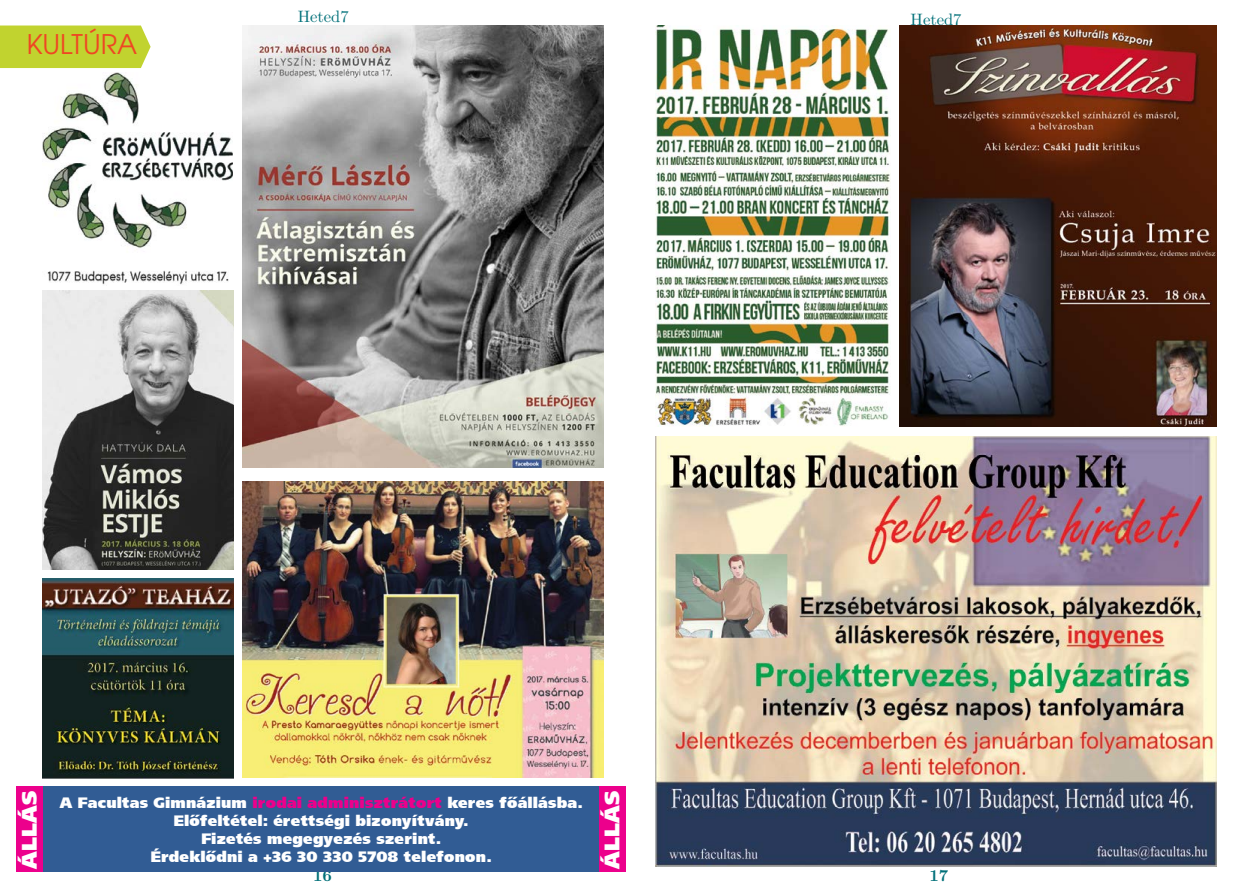
<style>
.page{position:relative;width:1259px;height:893px;background:#fff}
.page>*{position:absolute;margin:0;border:0;box-sizing:border-box;transform-origin:0 0}
.t1{font:27px "Te X Gyre Adventor";color:#ef4623}
.t2{font:21px "Frutiger Ult Blk PFL";color:#fff}
.t3{font:16.5px "LM Roman 10";color:#007079}
.t4{font:700 16.5px "LM Roman 10";color:#007079}
.t5{font:15px/18px "Frutiger Ult Blk PFL";color:#fff;text-align:center}
.s1{color:#ec008c}
</style>
<div class="page">
<div style="left:43px;top:787px;width:561px;height:85px;background:#315c94"></div>
<div style="left:0;top:26px;width:151px;height:42px;background:#c1d32f"></div>
<img style="left:655px;top:436px;width:561px;height:431px">
<img style="left:43px;top:72px;width:190px;height:213px">
<img style="left:242px;top:482px;width:362px;height:295px">
<img style="left:242px;top:26px;width:362px;height:442px">
<img style="left:43px;top:578px;width:191px;height:200px">
<img style="left:655px;top:26px;width:235px;height:400px">
<img style="left:900px;top:26px;width:316px;height:400px">
<div style="left:16px;top:786px;width:27px;height:86px;background:#ec008c"></div>
<img style="left:43px;top:291px;width:191px;height:279px">
<div style="left:599px;top:786px;width:27px;height:86px;background:#ec008c"></div>
<h1 class="t1" style="left:27px;top:22px;width:112px">KULTÚRA</h1>
<p class="t3" style="left:298px;top:3px;width:52px">Heted7</p>
<p class="t3" style="left:910px;top:7px;width:52px">Heted7</p>
<h2 class="t2" style="left:15px;top:869px;width:80px;rotate:-90deg">ÁLLÁS</h2>
<p class="t5" style="left:60px;top:793px;width:524px">A Facultas Gimnázium <span class="s1">irodai adminisztrátort</span> keres főállásba.<br>Előfeltétel: érettségi bizonyítvány.<br>Fizetés megegyezés szerint.</p>
<p class="t5" style="left:151px;top:847px;width:342px">Érdeklődni a +36 30 330 5708 telefonon.</p>
<p class="t4" style="left:313px;top:862px;width:20px">16</p>
<h2 class="t2" style="left:598px;top:869px;width:80px;rotate:-90deg">ÁLLÁS</h2>
<p class="t4" style="left:929px;top:862px;width:20px">17</p>
</div>
